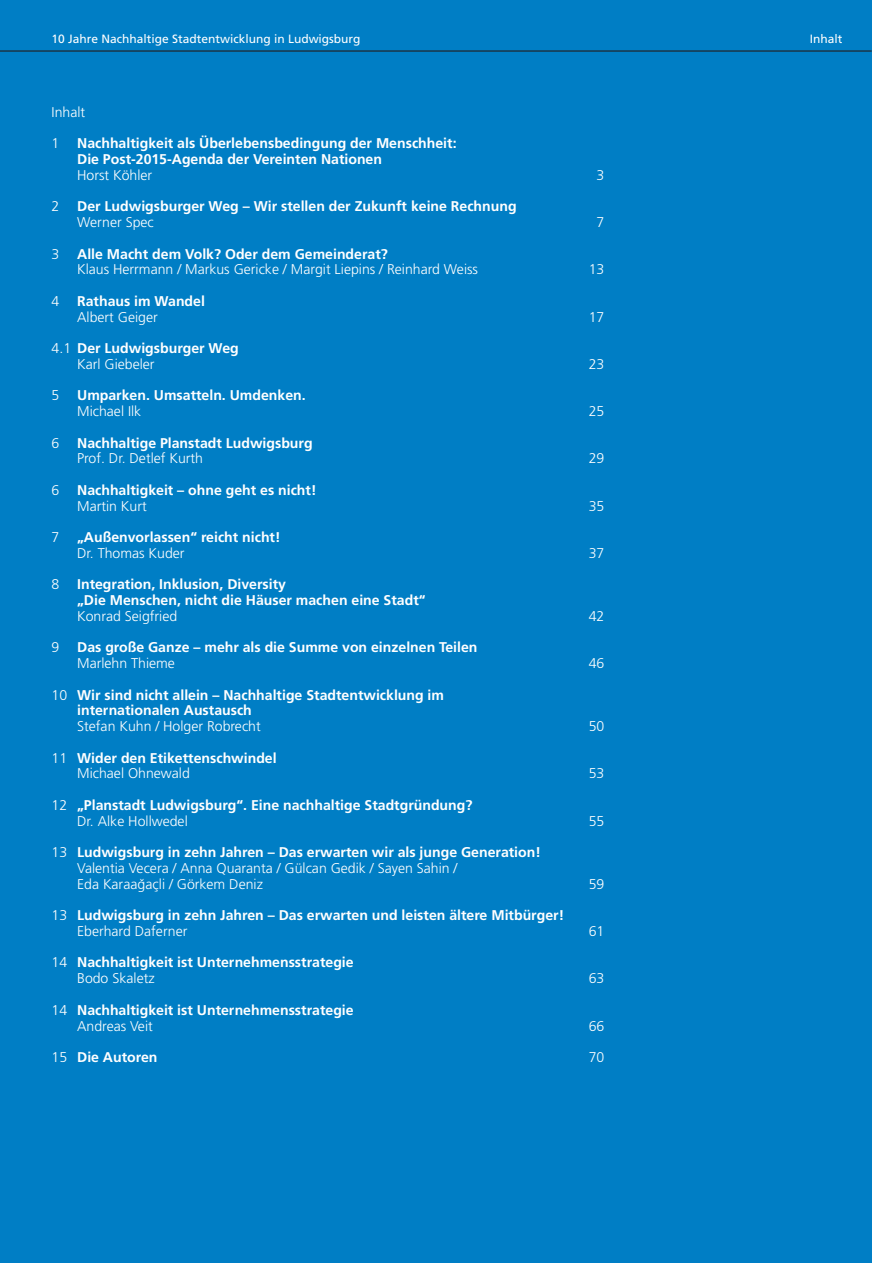
<style>
.page{position:relative;width:893px;height:1263px;background:#fff}
.page>*{position:absolute;margin:0;border:0;box-sizing:border-box;transform-origin:0 0}
.t1{font:700 14.1px/15.8px "Frutiger LT";color:#fff}
.t2{font:300 14.1px/15.8px "Frutiger LT";color:#fff}
.t3{font:12px "Frutiger LT";color:#fff}
.s1{font-weight:300}
.s2{font-weight:700}
</style>
<div class="page">
<div style="left:0;top:0;width:872px;height:1263px;background:#007ec5"></div>
<hr style="left:0;top:50px;width:872px;height:2px;background:#231f20">
<p class="t3" style="left:52px;top:34px;width:310px">10 Jahre Nachhaltige Stadtentwicklung in Ludwigsburg</p>
<p class="t3" style="left:810px;top:34px;width:34px">Inhalt</p>
<p class="t2" style="left:52px;top:105px;width:35px">Inhalt</p>
<p class="t2" style="left:52px;top:137px;width:9px">1</p>
<p class="t1" style="left:77px;top:137px;width:381px">Nachhaltigkeit als Überlebensbedingung der Menschheit:<br>Die Post-2015-Agenda der Vereinten Nationen</p>
<p class="t2" style="left:77px;top:168px;width:77px">Horst Köhler</p>
<p class="t2" style="left:597px;top:168px;width:9px">3</p>
<p class="t2" style="left:52px;top:200px;width:9px">2</p>
<p class="t1" style="left:77px;top:200px;width:441px">Der Ludwigsburger Weg – Wir stellen der Zukunft keine Rechnung</p>
<p class="t2" style="left:77px;top:215px;width:78px">Werner Spec</p>
<p class="t2" style="left:597px;top:215px;width:9px">7</p>
<p class="t2" style="left:52px;top:247px;width:9px">3</p>
<p class="t1" style="left:77px;top:247px;width:312px">Alle Macht dem Volk? Oder dem Gemeinderat?</p>
<p class="t2" style="left:77px;top:263px;width:402px">Klaus Herrmann / Markus Gericke / Margit Liepins / Reinhard Weiss</p>
<p class="t2" style="left:589px;top:263px;width:17px">13</p>
<p class="t2" style="left:52px;top:294px;width:9px">4</p>
<p class="t1" style="left:77px;top:294px;width:129px">Rathaus im Wandel</p>
<p class="t2" style="left:77px;top:310px;width:82px">Albert Geiger</p>
<p class="t2" style="left:589px;top:310px;width:17px">17</p>
<p class="t1" style="left:77px;top:341px;width:163px;text-indent:-26px"><span class="s1">4.1</span> Der Ludwigsburger Weg<br><span class="s1">Karl Giebeler</span></p>
<p class="t2" style="left:589px;top:357px;width:17px">23</p>
<p class="t2" style="left:52px;top:389px;width:9px">5</p>
<p class="t1" style="left:77px;top:389px;width:230px">Umparken. Umsatteln. Umdenken.</p>
<p class="t2" style="left:77px;top:404px;width:66px">Michael Ilk</p>
<p class="t2" style="left:589px;top:404px;width:17px">25</p>
<p class="t2" style="left:52px;top:436px;width:9px">6</p>
<p class="t1" style="left:77px;top:436px;width:237px">Nachhaltige Planstadt Ludwigsburg</p>
<p class="t2" style="left:77px;top:452px;width:127px">Prof. Dr. Detlef Kurth</p>
<p class="t2" style="left:589px;top:452px;width:17px">29</p>
<p class="t2" style="left:52px;top:483px;width:9px">6</p>
<p class="t1" style="left:77px;top:483px;width:241px">Nachhaltigkeit – ohne geht es nicht!</p>
<p class="t2" style="left:77px;top:499px;width:71px">Martin Kurt</p>
<p class="t2" style="left:589px;top:499px;width:17px">35</p>
<p class="t2" style="left:52px;top:530px;width:9px">7</p>
<p class="t1" style="left:77px;top:530px;width:205px">„Außenvorlassen“ reicht nicht!</p>
<p class="t2" style="left:77px;top:546px;width:109px">Dr. Thomas Kuder</p>
<p class="t2" style="left:589px;top:546px;width:17px">37</p>
<p class="t2" style="left:52px;top:578px;width:9px">8</p>
<p class="t1" style="left:77px;top:578px;width:350px">Integration, Inklusion, Diversity<br>„Die Menschen, nicht die Häuser machen eine Stadt“</p>
<p class="t2" style="left:77px;top:609px;width:102px">Konrad Seigfried</p>
<p class="t2" style="left:589px;top:609px;width:17px">42</p>
<p class="t2" style="left:52px;top:641px;width:9px">9</p>
<p class="t1" style="left:77px;top:641px;width:402px">Das große Ganze – mehr als die Summe von einzelnen Teilen</p>
<p class="t2" style="left:77px;top:656px;width:99px">Marlehn Thieme</p>
<p class="t2" style="left:589px;top:656px;width:17px">46</p>
<p class="t1" style="left:77px;top:688px;width:368px;text-indent:-26px"><span class="s1">10</span> Wir sind nicht allein – Nachhaltige Stadtentwicklung im internationalen Austausch</p>
<p class="t2" style="left:77px;top:719px;width:185px">Stefan Kuhn / Holger Robrecht</p>
<p class="t2" style="left:589px;top:719px;width:17px">50</p>
<p class="t1" style="left:77px;top:751px;width:201px;text-indent:-26px"><span class="s1">11</span> Wider den Etikettenschwindel<br><span class="s1">Michael Ohnewald</span></p>
<p class="t2" style="left:589px;top:767px;width:17px">53</p>
<p class="t1" style="left:77px;top:798px;width:397px;text-indent:-26px"><span class="s1">12</span> „Planstadt Ludwigsburg“. Eine nachhaltige Stadtgründung?<br><span class="s1">Dr. Alke Hollwedel</span></p>
<p class="t2" style="left:77px;top:845px;width:465px;text-indent:-26px">13 <span class="s2">Ludwigsburg in zehn Jahren – Das erwarten wir als junge Generation!<br></span>Valentia Vecera / Anna Quaranta / Gülcan Gedik / Sayen Sahin /<br>Eda Karaagˇ açli / Görkem Deniz</p>
<p class="t1" style="left:77px;top:908px;width:488px;text-indent:-26px"><span class="s1">13</span> Ludwigsburg in zehn Jahren – Das erwarten und leisten ältere Mitbürger!<br><span class="s1">Eberhard Daferner</span></p>
<p class="t1" style="left:77px;top:956px;width:278px;text-indent:-26px"><span class="s1">14</span> Nachhaltigkeit ist Unternehmensstrategie<br><span class="s1">Bodo Skaletz</span></p>
<p class="t1" style="left:77px;top:1003px;width:278px;text-indent:-26px"><span class="s1">14</span> Nachhaltigkeit ist Unternehmensstrategie<br><span class="s1">Andreas Veit</span></p>
<p class="t2" style="left:589px;top:814px;width:17px">55</p>
<p class="t2" style="left:589px;top:877px;width:17px">59</p>
<p class="t2" style="left:589px;top:924px;width:17px">61</p>
<p class="t2" style="left:589px;top:971px;width:17px">63</p>
<p class="t2" style="left:589px;top:1019px;width:17px">66</p>
<p class="t1" style="left:52px;top:1050px;width:107px"><span class="s1">15</span> Die Autoren</p>
<p class="t2" style="left:589px;top:1050px;width:17px">70</p>
</div>
